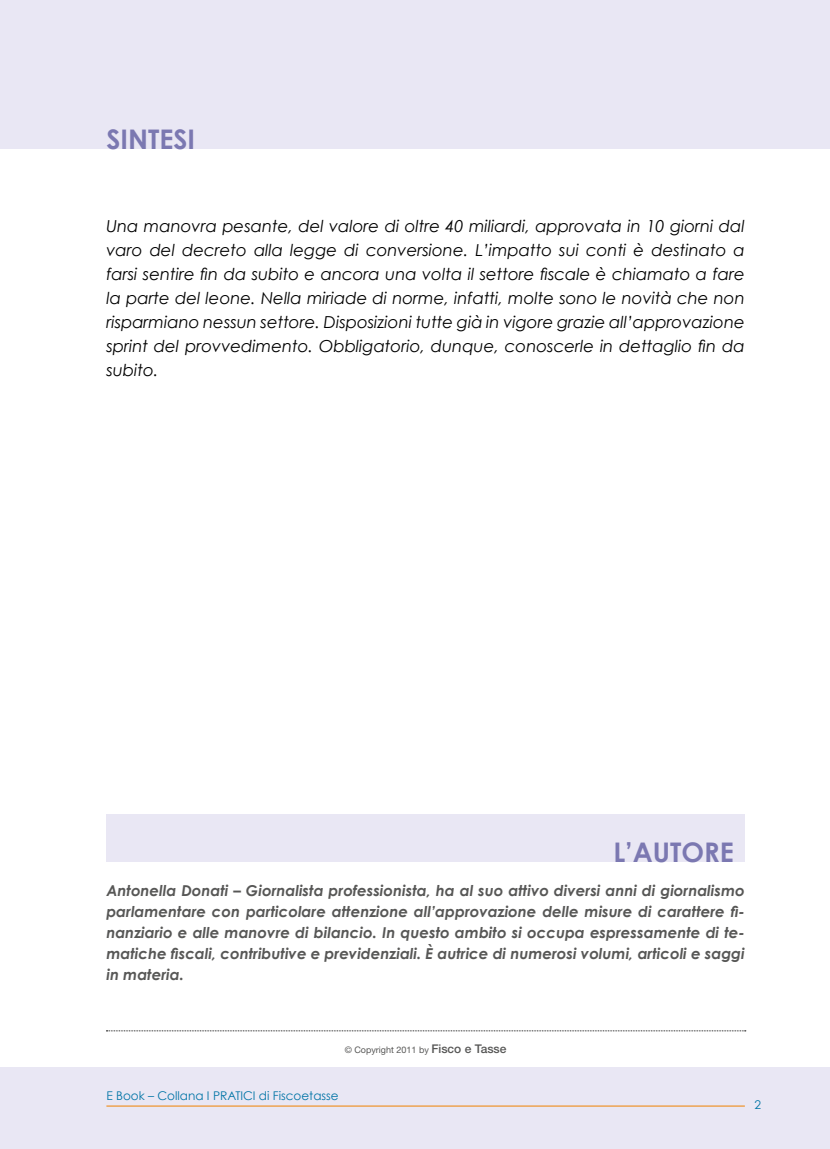
<style>
.page{position:relative;width:830px;height:1149px;background:#fff}
.page>*{position:absolute;margin:0;border:0;box-sizing:border-box;transform-origin:0 0}
.t1{font:700 27px "Century Gothic";color:#7b78b1}
.t2{font:italic 16.5px/24px "Century Gothic";color:#000;text-align:justify}
.t3{font:italic 700 15px/21px "Century Gothic";color:#575756;text-align:justify}
.t4{font:12px "Century Gothic";color:#0074a6}
.t5{font:9px "Helvetica Neue LT Std";color:#575756}
.s1{font-weight:500;font-size:12px}
</style>
<div class="page">
<div style="left:0;top:0;width:829px;height:149px;background:#e9e7f4"></div>
<div style="left:0;top:1067px;width:829px;height:81px;background:#e9e7f4"></div>
<hr style="left:106px;top:1105px;width:638px;height:1px;background:#f08100">
<div style="left:106px;top:814px;width:638px;height:47px;background:#e9e7f4"></div>
<svg style="left:106px;top:1030px;width:639px;height:1px"></svg>
<h1 class="t1" style="left:106px;top:122px;width:90px">SINTESI</h1>
<p class="t2" style="left:106px;top:214px;width:639px">Una manovra pesante, del valore di oltre 40 miliardi, approvata in 10 giorni dal varo del decreto alla legge di conversione. L’impatto sui conti è destinato a farsi sentire fin da subito e ancora una volta il settore fiscale è chiamato a fare la parte del leone. Nella miriade di norme, infatti, molte sono le novità che non risparmiano nessun settore. Disposizioni tutte già in vigore grazie all’approvazione sprint del provvedimento. Obbligatorio, dunque, conoscerle in dettaglio fin da subito.</p>
<h1 class="t1" style="left:613px;top:834px;width:122px">L’AUTORE</h1>
<p class="t3" style="left:106px;top:879px;width:639px">Antonella Donati – Giornalista professionista, ha al suo attivo diversi anni di giornalismo parlamentare con particolare attenzione all’approvazione delle misure di carattere fi&shy;nanziario e alle manovre di bilancio. In questo ambito si occupa espressamente di te&shy;matiche fiscali, contributive e previdenziali. è autrice di numerosi volumi, articoli e saggi in materia.</p>
<p class="t5" style="left:344px;top:1044px;width:163px">© Copyright 2011 by <span class="s1">Fisco e Tasse</span></p>
<p class="t4" style="left:106px;top:1088px;width:234px">E Book – Collana I PRATICI di Fiscoetasse</p>
<p class="t4" style="left:754px;top:1097px;width:8px">2</p>
</div>
